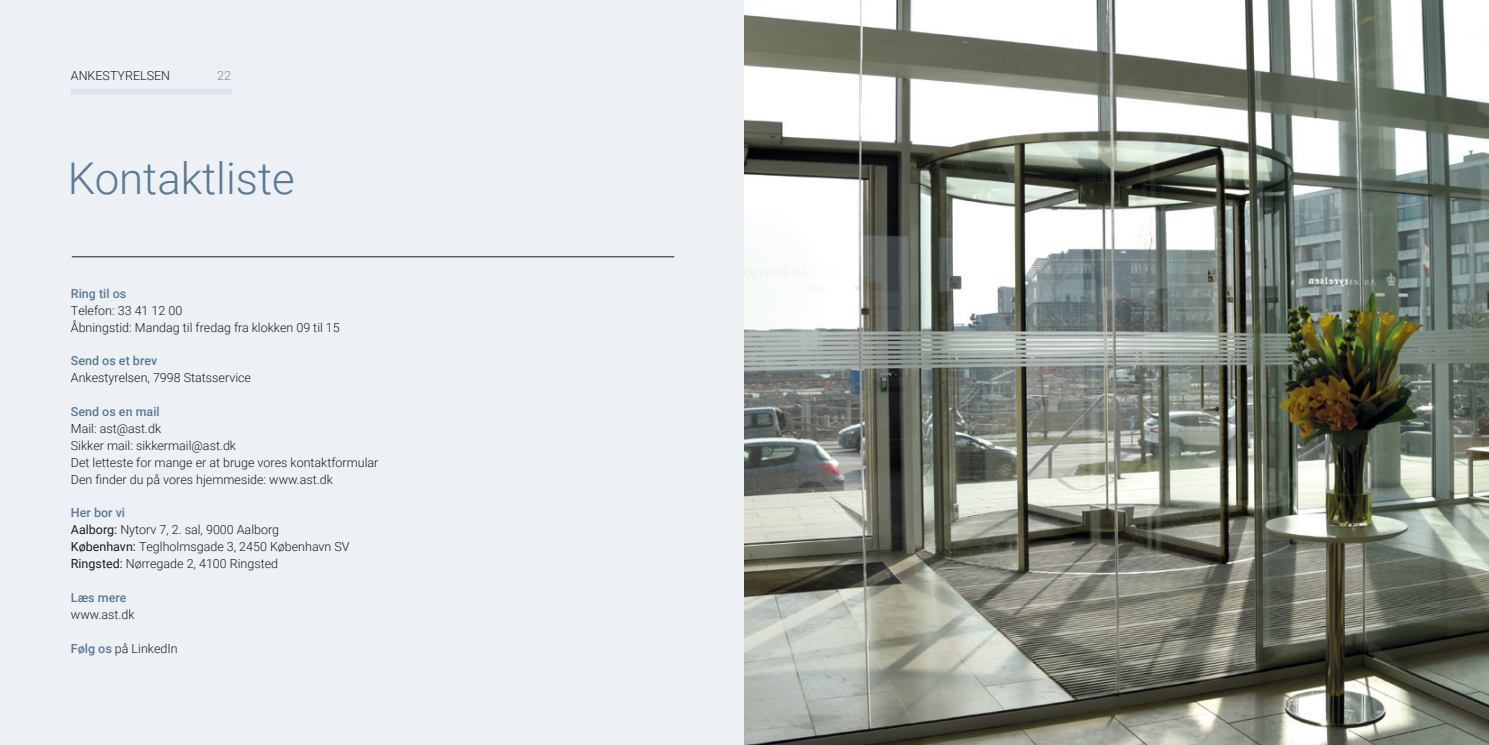
<style>
.page{position:relative;width:1489px;height:745px;background:#fff}
.page>*{position:absolute;margin:0;border:0;box-sizing:border-box;transform-origin:0 0}
.t1{font:300 43.75px "Roboto";color:#5c7995}
.t2{font:300 12.5px/16.9px "Roboto";color:#1c1c1c}
.t3{font:500 12.5px "Roboto";color:#5c7995}
.t4{font:300 12.5px "Roboto";color:#888887}
.s1{font-weight:500;color:#5c7995}
.s2{font-weight:400}
</style>
<div class="page">
<div style="left:0;top:0;width:744px;height:744px;background:#edf1f6"></div>
<hr style="left:72px;top:256px;width:602px;height:1px;background:#1c1c1c">
<div style="left:71px;top:88px;width:161px;height:7px;background:#dbe2ec"></div>
<img style="left:744px;top:0;width:744px;height:744px">
<p class="t2" style="left:71px;top:66px;width:101px">ANKESTYRELSEN</p>
<p class="t4" style="left:217px;top:67px;width:15px">22</p>
<h1 class="t1" style="left:68px;top:147px;width:228px">Kontaktliste</h1>
<p class="t3" style="left:71px;top:284px;width:57px">Ring til os</p>
<p class="t2" style="left:71px;top:301px;width:270px">Telefon: 33 41 12 00<br>Åbningstid: Mandag til fredag fra klokken 09 til 15</p>
<p class="t3" style="left:71px;top:352px;width:88px">Send os et brev</p>
<p class="t2" style="left:71px;top:368px;width:182px">Ankestyrelsen, 7998 Statsservice</p>
<p class="t3" style="left:71px;top:402px;width:90px">Send os en mail</p>
<p class="t2" style="left:71px;top:419px;width:309px">Mail: ast@ast.dk<br>Sikker mail: sikkermail@ast.dk<br>Det letteste for mange er at bruge vores kontaktformular Den finder du på vores hjemmeside: www.ast.dk</p>
<p class="t2" style="left:71px;top:503px;width:280px"><span class="s1">Her bor vi<br></span><span class="s2">Aalborg:</span> Nytorv 7, 2. sal, 9000 Aalborg<br><span class="s2">København:</span> Teglholmsgade 3, 2450 København SV <span class="s2">Ringsted:</span> Nørregade 2, 4100 Ringsted</p>
<p class="t3" style="left:71px;top:588px;width:57px">Læs mere</p>
<p class="t2" style="left:71px;top:605px;width:65px">www.ast.dk</p>
<p class="t2" style="left:71px;top:638px;width:108px"><span class="s1">Følg os</span> på LinkedIn</p>
</div>
